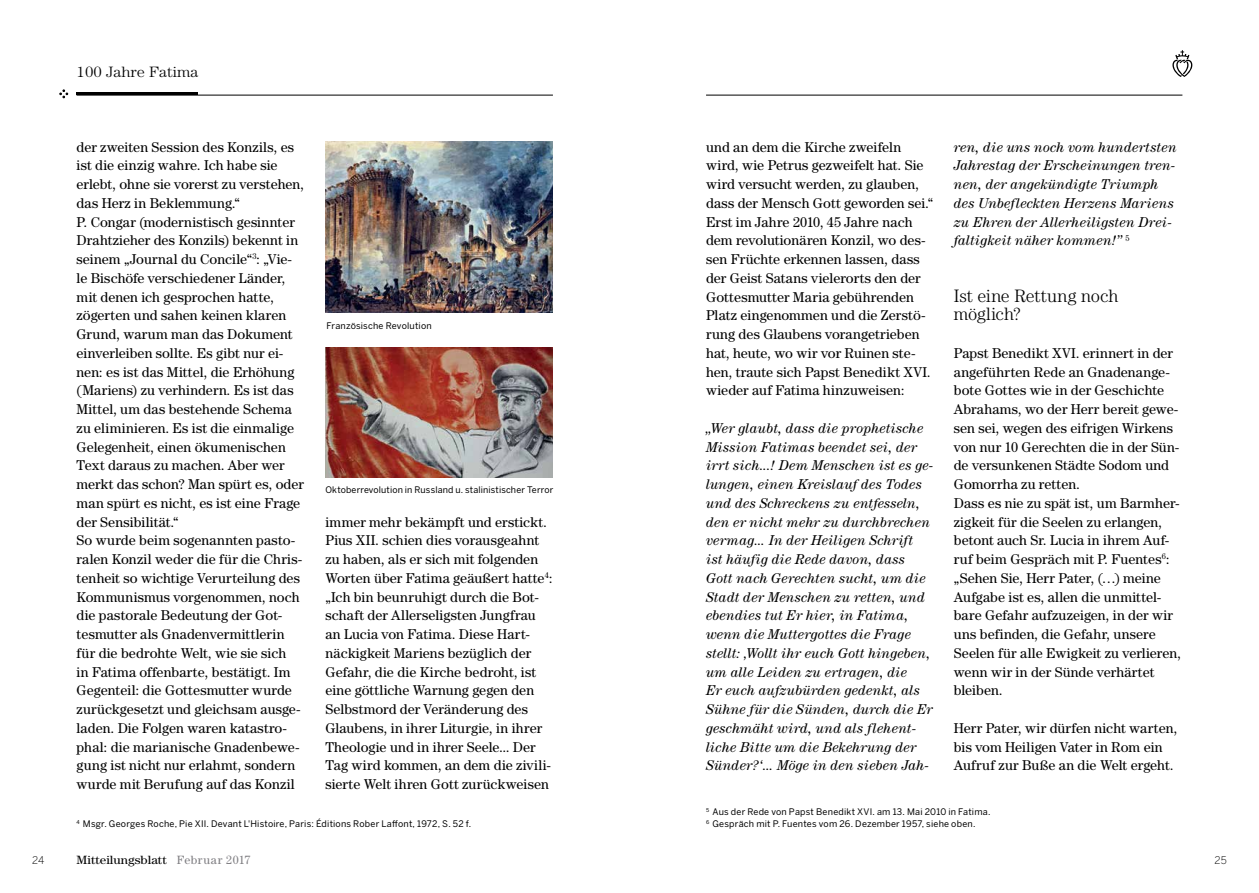
<style>
.page{position:relative;width:1259px;height:893px;background:#fff}
.page>*{position:absolute;margin:0;border:0;box-sizing:border-box;transform-origin:0 0}
.t1{font:300 18px/18.8px "Century Std";letter-spacing:-.005em;color:#000}
.t2{font:300 15px "Century Std";color:#000;scale:1.09 1}
.t3{font:14.25px/18.8px "Century Std";letter-spacing:.005em;color:#000}
.t4{font:italic 14.25px/18.8px "Century Std";letter-spacing:.015em;color:#000}
.t5{font:12px "Century Std";color:#000;scale:1.09 1}
.t6{font:300 10.5px "Benton Sans";color:#000}
.t7{font:9px/12px "Benton Sans";letter-spacing:.02em;color:#000}
.s1{color:#807f83}
</style>
<div class="page">
<hr style="left:77px;top:93px;width:121px;height:2px;background:#000">
<svg style="left:1172px;top:50px;width:20px;height:27px"></svg>
<img style="left:325px;top:142px;width:228px;height:170px">
<img style="left:325px;top:348px;width:228px;height:129px">
<svg style="left:60px;top:90px;width:8px;height:8px"></svg>
<hr style="left:77px;top:95px;width:476px;height:1px;background:#000">
<hr style="left:706px;top:95px;width:476px;height:1px;background:#000">
<p class="t2" style="left:77px;top:63px;width:113px">100 Jahre Fatima</p>
<p class="t3" style="left:77px;top:137px;width:229px">der zweiten Session des Konzils, es ist die einzig wahre. Ich habe sie erlebt, ohne sie vorerst zu verstehen, das Herz in Beklemmung.“<br>P. Congar (modernistisch gesinnter Drahtzieher des Konzils) bekennt in seinem „Journal du Concile“<sup>3</sup>: „Vie&shy;le Bischöfe verschiedener Länder, mit denen ich gesprochen hatte, zögerten und sahen keinen klaren Grund, warum man das Dokument einverleiben sollte. Es gibt nur ei&shy;nen: es ist das Mittel, die Erhöhung (Mariens) zu verhindern. Es ist das Mittel, um das bestehende Schema zu eliminieren. Es ist die einmalige Gelegenheit, einen ökumenischen Text daraus zu machen. Aber wer merkt das schon? Man spürt es, oder man spürt es nicht, es ist eine Frage der Sensibilität.“<br>So wurde beim sogenannten pasto&shy;ralen Konzil weder die für die Chris&shy;tenheit so wichtige Verurteilung des Kommunismus vorgenommen, noch die pastorale Bedeutung der Got&shy;tesmutter als Gnadenvermittlerin für die bedrohte Welt, wie sie sich<br>in Fatima offenbarte, bestätigt. Im Gegenteil: die Gottesmutter wurde zurückgesetzt und gleichsam ausge&shy;laden. Die Folgen waren katastro&shy;phal: die marianische Gnadenbewe&shy;gung ist nicht nur erlahmt, sondern wurde mit Berufung auf das Konzil</p>
<p class="t7" style="left:327px;top:319px;width:107px">Französische Revolution</p>
<p class="t7" style="left:325px;top:484px;width:229px">Oktoberrevolution in Russland u. stalinistischer Terror</p>
<p class="t3" style="left:325px;top:512px;width:229px">immer mehr bekämpft und erstickt.<br>Pius XII. schien dies vorausgeahnt zu haben, als er sich mit folgenden Worten über Fatima geäußert hatte<sup>4</sup>: „Ich bin beunruhigt durch die Bot&shy;schaft der Allerseligsten Jungfrau an Lucia von Fatima. Diese Hart&shy;näckigkeit Mariens bezüglich der Gefahr, die die Kirche bedroht, ist eine göttliche Warnung gegen den Selbstmord der Veränderung des Glaubens, in ihrer Liturgie, in ihrer Theologie und in ihrer Seele... Der Tag wird kommen, an dem die zivili&shy;sierte Welt ihren Gott zurückweisen</p>
<p class="t7" style="left:77px;top:818px;width:396px"><sup>4</sup> Msgr. Georges Roche, Pie XII. Devant L'Histoire, Paris: Éditions Rober Laffont, 1972, S. 52 f.</p>
<p class="t3" style="left:706px;top:137px;width:229px">und an dem die Kirche zweifeln wird, wie Petrus gezweifelt hat. Sie wird versucht werden, zu glauben, dass der Mensch Gott geworden sei.“ Erst im Jahre 2010, 45 Jahre nach dem revolutionären Konzil, wo des&shy;sen Früchte erkennen lassen, dass der Geist Satans vielerorts den der Gottesmutter Maria gebührenden Platz eingenommen und die Zerstö&shy;rung des Glaubens vorangetrieben hat, heute, wo wir vor Ruinen ste&shy;hen, traute sich Papst Benedikt XVI. wieder auf Fatima hinzuweisen:</p>
<p class="t4" style="left:706px;top:418px;width:229px">„Wer glaubt, dass die prophetische Mission Fatimas beendet sei, der irrt sich...! Dem Menschen ist es ge&shy;lungen, einen Kreislauf des Todes und des Schreckens zu entfesseln, den er nicht mehr zu durchbrechen vermag... In der Heiligen Schrift<br>ist häufig die Rede davon, dass Gott nach Gerechten sucht, um die Stadt der Menschen zu retten, und ebendies tut Er hier, in Fatima, wenn die Muttergottes die Frage stellt: ‚Wollt ihr euch Gott hingeben, um alle Leiden zu ertragen, die<br>Er euch aufzubürden gedenkt, als Sühne für die Sünden, durch die Er geschmäht wird, und als flehent&shy;liche Bitte um die Bekehrung der Sünder?‘... Möge in den sieben Jah-</p>
<p class="t4" style="left:954px;top:137px;width:224px">ren, die uns noch vom hundertsten<br>Jahrestag der Erscheinungen tren&shy;nen, der angekündigte Triumph des Unbefleckten Herzens Mariens zu Ehren der Allerheiligsten Drei&shy;faltigkeit näher kommen!” <sup>5</sup></p>
<p class="t1" style="left:954px;top:286px;width:166px">Ist eine Rettung noch möglich?</p>
<p class="t3" style="left:954px;top:343px;width:229px">Papst Benedikt XVI. erinnert in der angeführten Rede an Gnadenange&shy;bote Gottes wie in der Geschichte<br>Abrahams, wo der Herr bereit gewe&shy;sen sei, wegen des eifrigen Wirkens von nur 10 Gerechten die in der Sün&shy;de versunkenen Städte Sodom und<br>Gomorrha zu retten.<br>Dass es nie zu spät ist, um Barmher&shy;zigkeit für die Seelen zu erlangen, betont auch Sr. Lucia in ihrem Auf&shy;ruf beim Gespräch mit P. Fuentes<sup>6</sup>: „Sehen Sie, Herr Pater, (…) meine<br>Aufgabe ist es, allen die unmittel&shy;bare Gefahr aufzuzeigen, in der wir uns befinden, die Gefahr, unsere<br>Seelen für alle Ewigkeit zu verlieren, wenn wir in der Sünde verhärtet bleiben.</p>
<p class="t3" style="left:954px;top:718px;width:225px">Herr Pater, wir dürfen nicht warten, bis vom Heiligen Vater in Rom ein<br>Aufruf zur Buße an die Welt ergeht.</p>
<p class="t7" style="left:706px;top:805px;width:286px"><sup>5</sup> Aus der Rede von Papst Benedikt XVI. am 13. Mai 2010 in Fatima.<br><sup>6</sup> Gespräch mit P. Fuentes vom 26. Dezember 1957, siehe oben.</p>
<p class="t6" style="left:32px;top:854px;width:14px">24</p>
<p class="t5" style="left:77px;top:853px;width:161px">Mitteilungsblatt <span class="s1">Februar 2017</span></p>
<p class="t6" style="left:1214px;top:854px;width:14px">25</p>
</div>
